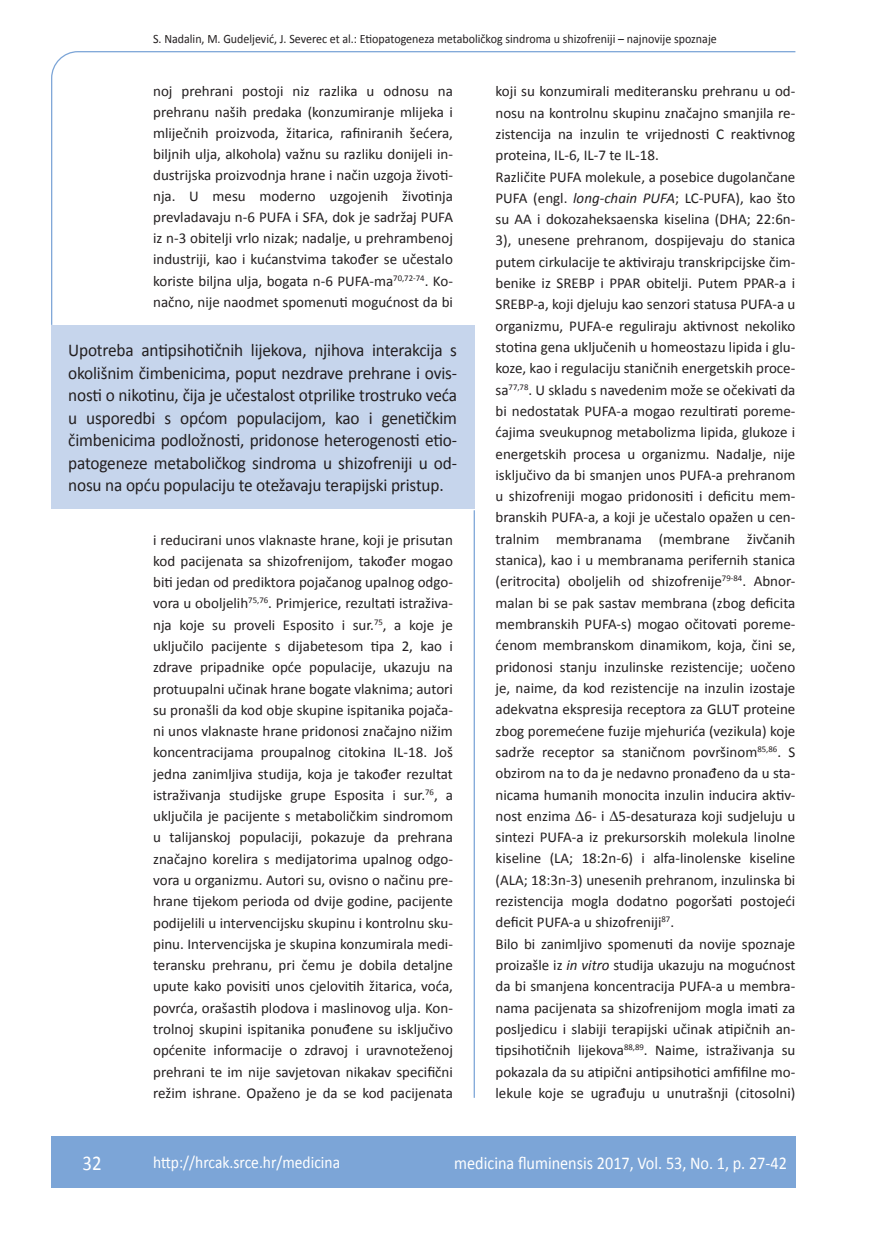
<style>
.page{position:relative;width:872px;height:1234px;background:#fff}
.page>*{position:absolute;margin:0;border:0;box-sizing:border-box;transform-origin:0 0}
.t1{font:21px "Calibri";color:#fff;scale:.9 1}
.t2{font:18px/22.5px "Calibri";letter-spacing:-.01em;color:#231f20;text-align:justify;scale:.96 1}
.t3{font:18px "Calibri";color:#fff;scale:.9 1}
.t4{font:17.25px "Calibri";color:#fff;scale:.9 1}
.t5{font:15px/21.3px "Calibri";color:#231f20;text-align:justify}
.t6{font:12.75px "Calibri";color:#231f20;scale:.94 1}
.s1{font-style:italic}
</style>
<div class="page">
<svg style="left:51px;top:51px;width:745px;height:275px"></svg>
<hr style="left:473px;top:510px;width:2px;height:587px;background:#7ca5d7">
<div style="left:51px;top:1135px;width:744px;height:51px;background:#7ca5d7"></div>
<div style="left:51px;top:325px;width:423px;height:184px;background:#c6d5ec"></div>
<p class="t6" style="left:153px;top:30px;width:601px">S. Nadalin, M. Gudeljević, J. Severec et al.: Etiopatogeneza metaboličkog sindroma u shizofreniji – najnovije spoznaje</p>
<p class="t5" style="left:153px;top:80px;width:301px">noj prehrani postoji niz razlika u odnosu na prehranu naših predaka (konzumiranje mlijeka i mliječnih proizvoda, žitarica, rafiniranih šećera, biljnih ulja, alkohola) važnu su razliku donijeli in&shy;dustrijska proizvodnja hrane i način uzgoja životi&shy;nja. U mesu moderno uzgojenih životinja prevladavaju n-6 PUFA i SFA, dok je sadržaj PUFA iz n-3 obitelji vrlo nizak; nadalje, u prehrambenoj industriji, kao i kućanstvima također se učestalo koriste biljna ulja, bogata n-6 PUFA-ma<sup>70,72-74</sup>. Ko&shy;načno, nije naodmet spomenuti mogućnost da bi</p>
<p class="t5" style="left:495px;top:80px;width:301px;text-align:left">koji su konzumirali mediteransku prehranu u od&shy;nosu na kontrolnu skupinu značajno smanjila re&shy;zistencija na inzulin te vrijednosti C reaktivnog proteina, IL-6, IL-7 te IL-18.<br>Različite PUFA molekule, a posebice dugolančane PUFA (engl. <span class="s1">long-chain PUFA</span>; LC-PUFA), kao što su AA i dokozaheksaenska kiselina (DHA; 22:6n-3), unesene prehranom, dospijevaju do stanica putem cirkulacije te aktiviraju transkripcijske čim&shy;benike iz SREBP i PPAR obitelji. Putem PPAR-a i SREBP-a, koji djeluju kao senzori statusa PUFA-a u organizmu, PUFA-e reguliraju aktivnost nekoliko stotina gena uključenih u homeostazu lipida i glu&shy;koze, kao i regulaciju staničnih energetskih proce&shy;sa<sup>77,78</sup>. U skladu s navedenim može se očekivati da bi nedostatak PUFA-a mogao rezultirati poreme&shy;ćajima sveukupnog metabolizma lipida, glukoze i energetskih procesa u organizmu. Nadalje, nije isključivo da bi smanjen unos PUFA-a prehranom u shizofreniji mogao pridonositi i deficitu mem&shy;branskih PUFA-a, a koji je učestalo opažen u cen&shy;tralnim membranama (membrane živčanih stanica), kao i u membranama perifernih stanica (eritrocita) oboljelih od shizofrenije<sup>79-84</sup>. Abnor&shy;malan bi se pak sastav membrana (zbog deficita membranskih PUFA-s) mogao očitovati poreme&shy;ćenom membranskom dinamikom, koja, čini se, pridonosi stanju inzulinske rezistencije; uočeno je, naime, da kod rezistencije na inzulin izostaje adekvatna ekspresija receptora za GLUT proteine zbog poremećene fuzije mjehurića (vezikula) koje sadrže receptor sa staničnom površinom<sup>85,86</sup>. S obzirom na to da je nedavno pronađeno da u sta&shy;nicama humanih monocita inzulin inducira aktiv&shy;nost enzima 6- i 5-desaturaza koji sudjeluju u sintezi PUFA-a iz prekursorskih molekula linolne kiseline (LA; 18:2n-6) i alfa-linolenske kiseline (ALA; 18:3n-3) unesenih prehranom, inzulinska bi rezistencija mogla dodatno pogoršati postojeći deficit PUFA-a u shizofreniji<sup>87</sup>.<br>Bilo bi zanimljivo spomenuti da novije spoznaje proizašle iz <span class="s1">in vitro</span> studija ukazuju na mogućnost da bi smanjena koncentracija PUFA-a u membra&shy;nama pacijenata sa shizofrenijom mogla imati za posljedicu i slabiji terapijski učinak atipičnih an&shy;tipsihotičnih lijekova<sup>88,89</sup>. Naime, istraživanja su pokazala da su atipični antipsihotici amfifilne mo&shy;lekule koje se ugrađuju u unutrašnji (citosolni)</p>
<p class="t2" style="left:68px;top:338px;width:407px">Upotreba antipsihotičnih lijekova, njihova interakcija s okolišnim čimbenicima, poput nezdrave prehrane i ovis&shy;nosti o nikotinu, čija je učestalost otprilike trostruko veća u usporedbi s općom populacijom, kao i genetičkim čimbenicima podložnosti, pridonose heterogenosti etio&shy;patogeneze metaboličkog sindroma u shizofreniji u od&shy;nosu na opću populaciju te otežavaju terapijski pristup.</p>
<p class="t5" style="left:153px;top:528px;width:301px">i reducirani unos vlaknaste hrane, koji je prisutan kod pacijenata sa shizofrenijom, također mogao biti jedan od prediktora pojačanog upalnog odgo&shy;vora u oboljelih<sup>75,76</sup>. Primjerice, rezultati istraživa&shy;nja koje su proveli Esposito i sur.<sup>75</sup>, a koje je uključilo pacijente s dijabetesom tipa 2, kao i zdrave pripadnike opće populacije, ukazuju na protuupalni učinak hrane bogate vlaknima; autori su pronašli da kod obje skupine ispitanika pojača&shy;ni unos vlaknaste hrane pridonosi značajno nižim koncentracijama proupalnog citokina IL-18. Još jedna zanimljiva studija, koja je također rezultat istraživanja studijske grupe Esposita i sur.<sup>76</sup>, a uključila je pacijente s metaboličkim sindromom u talijanskoj populaciji, pokazuje da prehrana značajno korelira s medijatorima upalnog odgo&shy;vora u organizmu. Autori su, ovisno o načinu pre&shy;hrane tijekom perioda od dvije godine, pacijente podijelili u intervencijsku skupinu i kontrolnu sku&shy;pinu. Intervencijska je skupina konzumirala medi&shy;teransku prehranu, pri čemu je dobila detaljne upute kako povisiti unos cjelovitih žitarica, voća, povrća, orašastih plodova i maslinovog ulja. Kon&shy;trolnoj skupini ispitanika ponuđene su isključivo općenite informacije o zdravoj i uravnoteženoj prehrani te im nije savjetovan nikakav specifični režim ishrane. Opaženo je da se kod pacijenata</p>
<h1 class="t1" style="left:82px;top:1149px;width:23px">32</h1>
<p class="t4" style="left:153px;top:1150px;width:209px">http://hrcak.srce.hr/medicina</p>
<p class="t3" style="left:454px;top:1151px;width:371px">medicina fluminensis 2017, Vol. 53, No. 1, p. 27-42</p>
</div>
